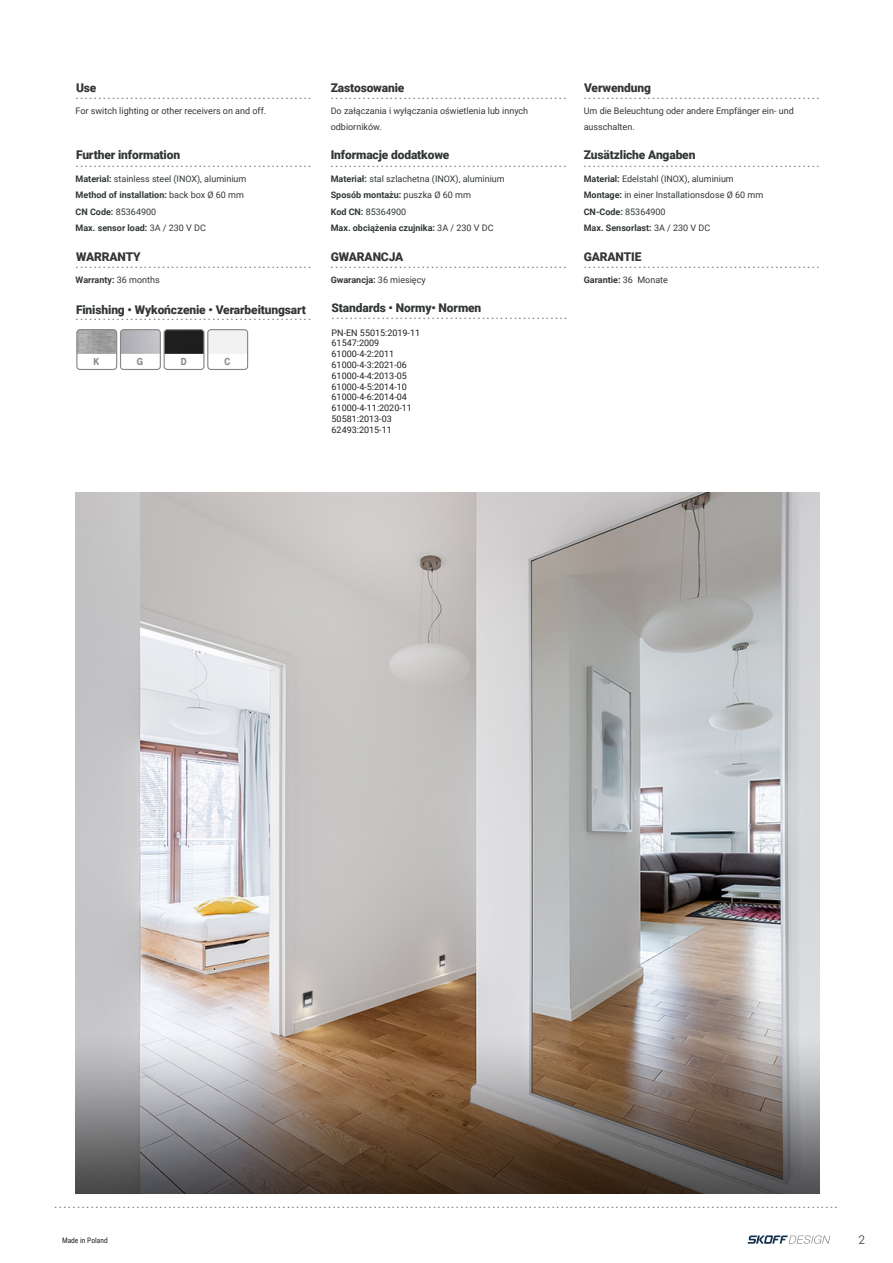
<style>
.page{position:relative;width:893px;height:1263px;background:#fff}
.page>*{position:absolute;margin:0;border:0;box-sizing:border-box;transform-origin:0 0}
.t1{font:13.5px "Minion Pro";color:#7d8082}
.t2{font:900 12px "Roboto";letter-spacing:-.01em;color:#333636}
.t3{font:300 12px "Roboto";color:#231f20}
.t4{font:700 9.9px "Switzer C Cnd EFN";color:#878787}
.t5{font:9px/16.5px "Roboto";color:#323837}
.t6{font:700 9px "Roboto";color:#323837}
.t7{font:9px "Roboto";color:#231f20}
.t8{font:7.5px "Roboto Condensed";color:#231f20}
.s1{font-weight:700}
.s2{font-weight:400}
</style>
<div class="page">
<svg style="left:748px;top:1235px;width:82px;height:9px"></svg>
<img style="left:75px;top:492px;width:745px;height:701px">
<img style="left:78px;top:330px;width:39px;height:24px">
<div style="left:76px;top:329px;width:41px;height:41px;border:1px solid #878787;border-radius:3px"></div>
<div style="left:120px;top:329px;width:41px;height:41px;border:1px solid #878787;border-radius:3px"></div>
<img style="left:164px;top:330px;width:39px;height:24px">
<div style="left:164px;top:329px;width:41px;height:41px;border:1px solid #878787;border-radius:3px"></div>
<div style="left:207px;top:329px;width:41px;height:41px;border:1px solid #878787;border-radius:3px"></div>
<p class="t2" style="left:76px;top:79px;width:22px">Use</p>
<p class="t2" style="left:331px;top:79px;width:75px">Zastosowanie</p>
<p class="t2" style="left:584px;top:79px;width:68px">Verwendung</p>
<p class="t1" style="left:76px;top:86px;width:237px">....................................................</p>
<p class="t1" style="left:331px;top:86px;width:237px">....................................................</p>
<p class="t1" style="left:584px;top:86px;width:237px">....................................................</p>
<p class="t5" style="left:76px;top:102px;width:192px">For switch lighting or other receivers on and off.</p>
<p class="t5" style="left:331px;top:102px;width:199px">Do załączania i wyłączania oświetlenia lub innych odbiorników.</p>
<p class="t5" style="left:584px;top:102px;width:211px">Um die Beleuchtung oder andere Empfänger ein- und ausschalten.</p>
<p class="t2" style="left:76px;top:146px;width:106px">Further information</p>
<p class="t2" style="left:331px;top:146px;width:120px">Informacje dodatkowe</p>
<p class="t2" style="left:584px;top:146px;width:113px">Zusätzliche Angaben</p>
<p class="t1" style="left:75px;top:153px;width:237px">....................................................</p>
<p class="t5" style="left:76px;top:170px;width:172px"><span class="s1">Material:</span> stainless steel (INOX), aluminium</p>
<p class="t6" style="left:76px;top:189px;width:170px">Method of installation: <span class="s2">back box Ø 60 mm</span></p>
<p class="t5" style="left:76px;top:203px;width:82px"><span class="s1">CN Code:</span> 85364900</p>
<p class="t6" style="left:76px;top:222px;width:132px">Max. sensor load: <span class="s2">3A / 230 V DC</span></p>
<p class="t1" style="left:331px;top:153px;width:237px">....................................................</p>
<p class="t5" style="left:331px;top:170px;width:176px"><span class="s1">Materiał:</span> stal szlachetna (INOX), aluminium</p>
<p class="t6" style="left:331px;top:189px;width:142px">Sposób montażu: <span class="s2">puszka Ø 60 mm</span></p>
<p class="t5" style="left:331px;top:203px;width:77px"><span class="s1">Kod CN:</span> 85364900</p>
<p class="t6" style="left:331px;top:222px;width:164px">Max. obciążenia czujnika: <span class="s2">3A / 230 V DC</span></p>
<p class="t1" style="left:584px;top:153px;width:237px">....................................................</p>
<p class="t5" style="left:584px;top:170px;width:152px"><span class="s1">Material:</span> Edelstahl (INOX), aluminium</p>
<p class="t5" style="left:584px;top:186px;width:181px"><span class="s1">Montage:</span> in einer Installationsdose Ø 60 mm</p>
<p class="t6" style="left:584px;top:205px;width:83px">CN-Code: <span class="s2">85364900</span></p>
<p class="t6" style="left:584px;top:222px;width:128px">Max. Sensorlast: <span class="s2">3A / 230 V DC</span></p>
<p class="t2" style="left:76px;top:248px;width:66px">WARRANTY</p>
<p class="t2" style="left:331px;top:248px;width:74px">GWARANCJA</p>
<p class="t2" style="left:584px;top:248px;width:59px">GARANTIE</p>
<p class="t6" style="left:76px;top:273px;width:86px">Warranty: <span class="s2">36 months</span></p>
<p class="t6" style="left:331px;top:273px;width:96px">Gwarancja: <span class="s2">36 miesięcy</span></p>
<p class="t6" style="left:584px;top:273px;width:86px">Garantie: <span class="s2">36 Monate</span></p>
<p class="t1" style="left:75px;top:254px;width:237px">....................................................</p>
<p class="t1" style="left:331px;top:254px;width:237px">....................................................</p>
<p class="t1" style="left:584px;top:254px;width:237px">....................................................</p>
<p class="t2" style="left:76px;top:301px;width:231px">Finishing • Wykończenie • Verarbeitungsart</p>
<p class="t1" style="left:75px;top:307px;width:237px">....................................................</p>
<p class="t4" style="left:93px;top:355px;width:7px">K</p>
<p class="t4" style="left:137px;top:355px;width:8px">G</p>
<p class="t4" style="left:181px;top:355px;width:7px">D</p>
<p class="t4" style="left:224px;top:355px;width:7px">C</p>
<p class="t2" style="left:332px;top:299px;width:151px">Standards • Normy• Normen</p>
<p class="t7" style="left:332px;top:326px;width:90px">PN-EN 55015:2019-11</p>
<p class="t7" style="left:332px;top:337px;width:49px">61547:2009</p>
<p class="t7" style="left:332px;top:348px;width:64px">61000-4-2:2011</p>
<p class="t7" style="left:332px;top:358px;width:77px">61000-4-3:2021-06</p>
<p class="t7" style="left:332px;top:369px;width:77px">61000-4-4:2013-05</p>
<p class="t7" style="left:332px;top:380px;width:77px">61000-4-5:2014-10</p>
<p class="t7" style="left:332px;top:391px;width:77px">61000-4-6:2014-04</p>
<p class="t7" style="left:332px;top:402px;width:82px">61000-4-11:2020-11</p>
<p class="t7" style="left:332px;top:412px;width:62px">50581:2013-03</p>
<p class="t7" style="left:332px;top:423px;width:62px">62493:2015-11</p>
<p class="t1" style="left:331px;top:306px;width:237px">....................................................</p>
<p class="t1" style="left:54px;top:1195px;width:785px">............................................................................................................................................................................</p>
<p class="t8" style="left:62px;top:1235px;width:47px">Made in Poland</p>
<p class="t3" style="left:858px;top:1231px;width:8px">2</p>
</div>
